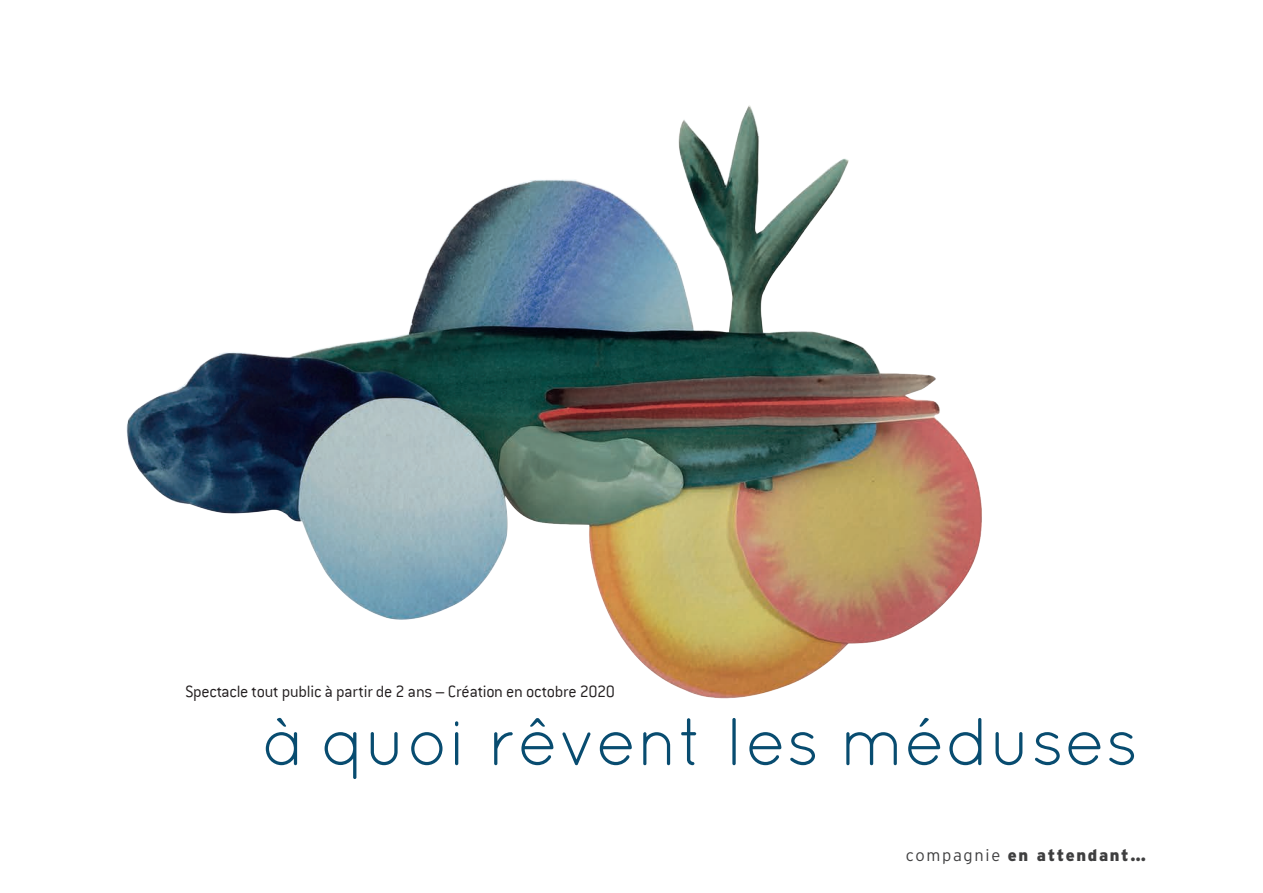
<style>
.page{position:relative;width:1263px;height:893px;background:#fff}
.page>*{position:absolute;margin:0;border:0;box-sizing:border-box;transform-origin:0 0}
.t1{font:67.5px "Quicksand";color:#084c70}
.t2{font:300 18px "Conduit ITC";letter-spacing:-.015em;color:#231f20}
.t3{font:900 16.5px "Interstate";letter-spacing:.1em;color:#3e3e3f}
.s1{font-weight:300}
</style>
<div class="page">
<img style="left:126px;top:105px;width:856px;height:594px">
<p class="t2" style="left:185px;top:682px;width:431px">Spectacle tout public à partir de 2 ans – Création en octobre 2020</p>
<h1 class="t1" style="left:261px;top:703px;width:879px">à quoi rêvent les méduses</h1>
<p class="t3" style="left:906px;top:846px;width:242px"><span class="s1">compagnie</span> en attendant…</p>
</div>
